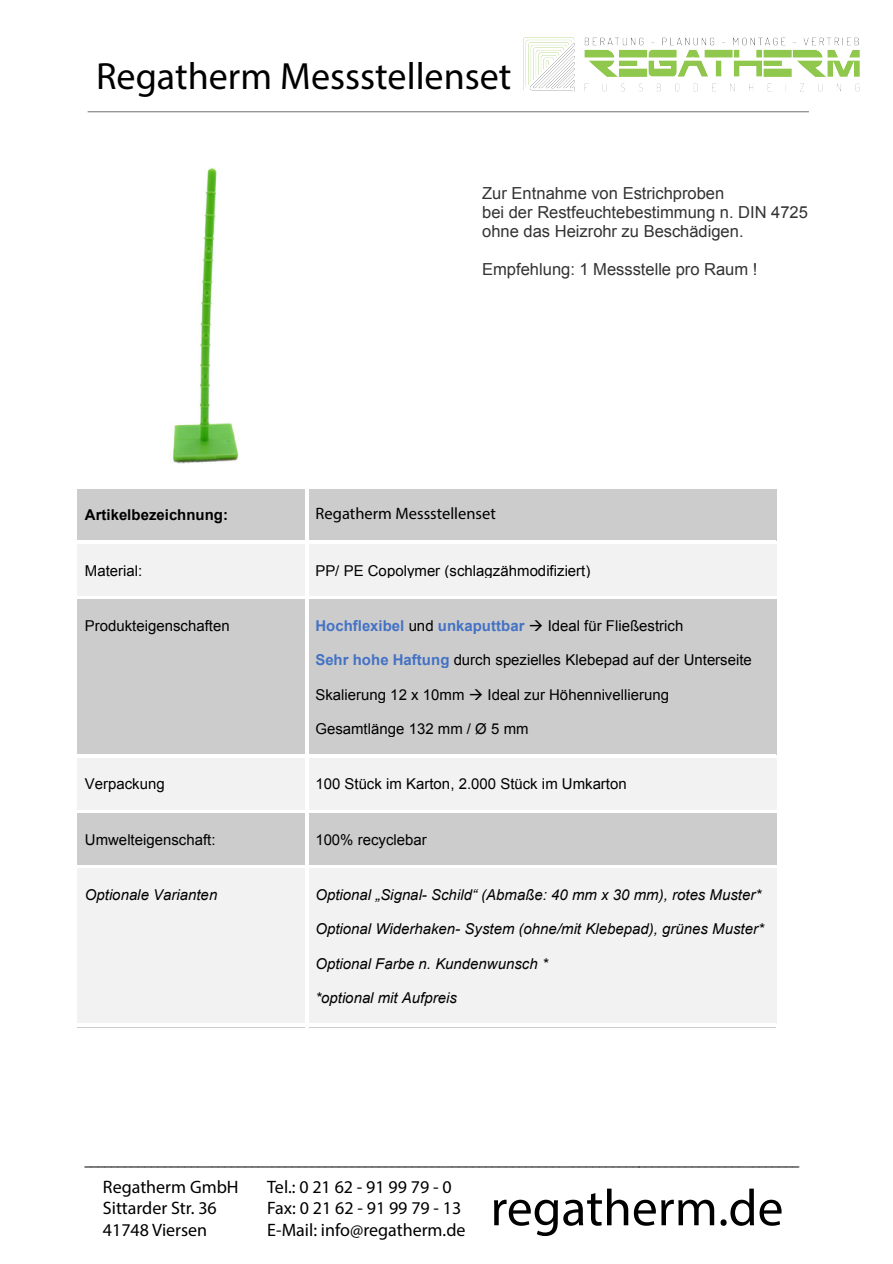
<style>
.page{position:relative;width:893px;height:1264px;background:#fff}
.page>*{position:absolute;margin:0;border:0;box-sizing:border-box;transform-origin:0 0}
.t1{font:51.6px "Myriad Pro";color:#010000}
.t2{font:38.1px "Myriad Pro";color:#000}
.t3{font:18px/21.6px "Myriad Pro";color:#010000}
.t4{font:16.5px/19px "Arial";color:#333}
.t5{font:16.5px "Myriad Pro";color:#000}
.t6{font:15px "Arial";color:#000}
.t7{font:italic 15px "Arial";color:#000}
.t8{font:700 15px "Arial";color:#4472c4}
.t9{font:700 15px "Arial";color:#000}
.t10{font:12px "Arial";color:#000}
.s1{font-weight:400;color:#000}
.s2{color:#000}
.s3{font-weight:700;color:#4472c4}
</style>
<div class="page">
<hr style="left:88px;top:111px;width:721px;height:1px;background:#808080">
<div style="left:77px;top:489px;width:229px;height:51px;background:#ccc"></div>
<div style="left:309px;top:489px;width:467px;height:51px;background:#ccc"></div>
<div style="left:77px;top:544px;width:229px;height:52px;background:#f2f2f2"></div>
<div style="left:309px;top:544px;width:467px;height:52px;background:#f2f2f2"></div>
<div style="left:77px;top:599px;width:229px;height:155px;background:#ccc"></div>
<div style="left:309px;top:599px;width:467px;height:155px;background:#ccc"></div>
<div style="left:77px;top:758px;width:229px;height:51px;background:#f2f2f2"></div>
<div style="left:309px;top:758px;width:467px;height:51px;background:#f2f2f2"></div>
<div style="left:77px;top:813px;width:229px;height:52px;background:#ccc"></div>
<div style="left:309px;top:813px;width:467px;height:52px;background:#ccc"></div>
<svg style="left:77px;top:809px;width:228px;height:1px"></svg>
<svg style="left:309px;top:809px;width:467px;height:1px"></svg>
<div style="left:77px;top:868px;width:229px;height:155px;background:#f2f2f2"></div>
<div style="left:309px;top:868px;width:467px;height:155px;background:#f2f2f2"></div>
<hr style="left:77px;top:1026px;width:229px;height:1px;background:#ccc">
<hr style="left:309px;top:1026px;width:467px;height:1px;background:#ccc">
<img style="left:172px;top:168px;width:67px;height:296px">
<img style="left:524px;top:37px;width:336px;height:55px">
<h2 class="t2" style="left:96px;top:53px;width:417px">Regatherm Messstellenset</h2>
<p class="t4" style="left:482px;top:184px;width:327px">Zur Entnahme von Estrichproben<br>bei der Restfeuchtebestimmung n. DIN 4725 ohne das Heizrohr zu Beschädigen.</p>
<p class="t4" style="left:482px;top:260px;width:277px">Empfehlung: 1 Messstelle pro Raum !</p>
<p class="t9" style="left:85px;top:505px;width:145px">Artikelbezeichnung:</p>
<p class="t5" style="left:316px;top:503px;width:182px">Regatherm Messstellenset</p>
<p class="t6" style="left:85px;top:560px;width:59px">Material:</p>
<p class="t6" style="left:315px;top:560px;width:276px">PP/ PE Copolymer (schlagzähmodifiziert)</p>
<p class="t6" style="left:85px;top:615px;width:146px">Produkteigenschaften</p>
<p class="t8" style="left:315px;top:615px;width:370px">Hochflexibel <span class="s1">und</span> unkaputtbar <span class="s2">→</span> <span class="s1">Ideal für Fließestrich</span></p>
<p class="t6" style="left:315px;top:650px;width:438px"><span class="s3">Sehr hohe Haftung</span> durch spezielles Klebepad auf der Unterseite</p>
<p class="t6" style="left:315px;top:684px;width:355px">Skalierung 12 x 10mm → Ideal zur Höhennivellierung</p>
<p class="t6" style="left:315px;top:719px;width:215px">Gesamtlänge 132 mm / Ø 5 mm</p>
<p class="t6" style="left:85px;top:774px;width:81px">Verpackung</p>
<p class="t6" style="left:315px;top:774px;width:313px">100 Stück im Karton, 2.000 Stück im Umkarton</p>
<p class="t6" style="left:85px;top:829px;width:132px">Umwelteigenschaft:</p>
<p class="t6" style="left:315px;top:829px;width:113px">100% recyclebar</p>
<p class="t7" style="left:85px;top:884px;width:134px">Optionale Varianten</p>
<p class="t7" style="left:315px;top:884px;width:447px">Optional „Signal- Schild“ (Abmaße: 40 mm x 30 mm), rotes Muster*</p>
<p class="t7" style="left:315px;top:919px;width:450px">Optional Widerhaken- System (ohne/mit Klebepad), grünes Muster*</p>
<p class="t7" style="left:315px;top:953px;width:234px">Optional Farbe n. Kundenwunsch *</p>
<p class="t7" style="left:315px;top:988px;width:143px">*optional mit Aufpreis</p>
<p class="t10" style="left:85px;top:1152px;width:716px">___________________________________________________________________________________________________________</p>
<p class="t3" style="left:103px;top:1175px;width:137px">Regatherm GmbH<br>Sittarder Str. 36<br>41748 Viersen</p>
<p class="t3" style="left:267px;top:1175px;width:200px">Tel.: 0 21 62 - 91 99 79 - 0<br>Fax: 0 21 62 - 91 99 79 - 13<br>E-Mail: info@regatherm.de</p>
<h1 class="t1" style="left:490px;top:1175px;width:294px">regatherm.de</h1>
</div>
